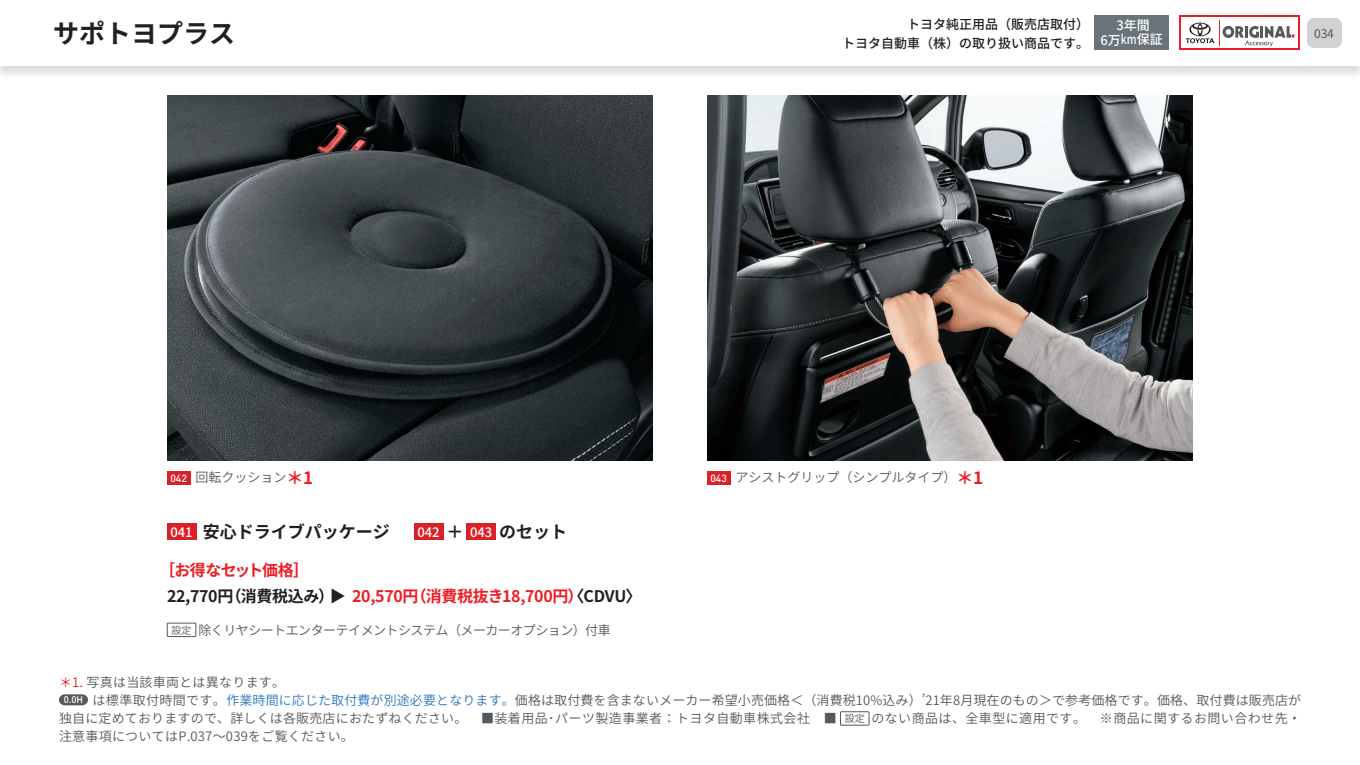
<style>
.page{position:relative;width:1360px;height:765px;background:#fff}
.page>*{position:absolute;margin:0;border:0;box-sizing:border-box;transform-origin:0 0}
.t1{font:700 26px "Noto Sans CJ Kjp";color:#231f20}
.t2{font:700 17px "Noto Sans CJ Kjp";color:#231f20}
.t3{font:700 16px/25.7px "Noto Sans CJ Kjp";letter-spacing:-.02em;color:#ee1d23}
.t4{font:600 13px "Noto Sans CJ Kjp";letter-spacing:.01em;color:#57585a}
.t5{font:600 13px "Noto Sans CJ Kjp";letter-spacing:.035em;color:#57585a}
.t6{font:600 13px "Noto Sans CJ Kjp";letter-spacing:-.04em;color:#57585a}
.t7{font:500 13px/19px "Noto Sans CJ Kjp";color:#231f20;text-align:right}
.t8{font:500 13px/14.1px "Noto Sans CJ Kjp";color:#fff;text-align:center}
.t9{font:12px "Noto Sans CJ Kjp";color:#57585a}
.s1{font-family:"DIN";font-weight:500;font-size:10.4px;color:#fff}
.s2{font-weight:700;font-size:17px;color:#ee1d23}
.s3{font-weight:500;font-size:13px;color:#fff}
.s4{color:#231f20}
.s5{font-size:10px}
.s6{color:#ee1d23}
.s7{font-family:"DIN";font-weight:500;font-size:9.6px;color:#fff}
.s8{color:#2e76bc}
</style>
<div class="page">
<div style="left:167px;top:523px;width:29px;height:17px;background:#da2128"></div>
<div style="left:414px;top:523px;width:29px;height:17px;background:#da2128"></div>
<div style="left:467px;top:523px;width:29px;height:17px;background:#da2128"></div>
<div style="left:167px;top:623px;width:29px;height:14px;border:1px solid #57585a"></div>
<img style="left:167px;top:95px;width:486px;height:365px">
<img style="left:707px;top:95px;width:486px;height:365px">
<div style="left:167px;top:471px;width:23px;height:14px;background:#da2128"></div>
<div style="left:707px;top:471px;width:23px;height:14px;background:#da2128"></div>
<div style="left:0;top:0;width:1360px;height:80px;background:#231f20;opacity:.15"></div>
<div style="left:0;top:0;width:1360px;height:66px;background:#fff"></div>
<div style="left:1307px;top:18px;width:35px;height:30px;background:#d1d2d4;border-radius:7px"></div>
<div style="left:1094px;top:15px;width:75px;height:35px;background:#697379"></div>
<div style="left:1179px;top:16px;width:121px;height:34px;background:linear-gradient(to right,#ee1b2d,#ee1b2d)"></div>
<div style="left:1181px;top:18px;width:117px;height:30px;background:#fff"></div>
<svg style="left:1186px;top:20px;width:109px;height:27px"></svg>
<svg style="left:59px;top:694px;width:29px;height:11px"></svg>
<div style="left:840px;top:711px;width:29px;height:14px;border:1px solid #57585a"></div>
<p class="t7" style="left:842px;top:15px;width:248px">トヨタ純正用品（販売店取付）<br>トヨタ自動車（株）の取り扱い商品です。</p>
<p class="t8" style="left:1101px;top:19px;width:64px">3年間<br>6万km保証</p>
<h1 class="t1" style="left:53px;top:19px;width:183px">サポトヨプラス</h1>
<p class="t9" style="left:1314px;top:26px;width:21px">034</p>
<p class="t4" style="left:170px;top:470px;width:144px"><span class="s1">042</span> 回転クッション<span class="s2">＊1</span></p>
<p class="t4" style="left:710px;top:470px;width:274px"><span class="s1">043</span> アシストグリップ（シンプルタイプ）<span class="s2">＊1</span></p>
<h2 class="t2" style="left:170px;top:523px;width:398px"><span class="s3">041</span> 安心ドライブパッケージ 　 <span class="s3">042</span> ＋ <span class="s3">043</span> のセット</h2>
<p class="t3" style="left:167px;top:558px;width:476px;text-indent:-8px">［お得なセット価格］<br><span class="s4">22,770円（消費税込み）▶</span> 20,570円（消費税抜き18,700円）<span class="s4">〈CDVU〉</span></p>
<p class="t6" style="left:172px;top:623px;width:441px"><span class="s5">設定</span> 除くリヤシートエンターテイメントシステム（メーカーオプション）付車</p>
<p class="t4" style="left:59px;top:675px;width:228px"><span class="s6">＊1.</span> 写真は当該車両とは異なります。</p>
<p class="t4" style="left:64px;top:693px;width:1239px"><span class="s7">0.0H</span> は標準取付時間です。<span class="s8">作業時間に応じた取付費が別途必要となります。</span>価格は取付費を含まないメーカー希望小売価格＜（消費税10%込み）’21年8月現在のもの＞で参考価格です。価格、取付費は販売店が</p>
<p class="t5" style="left:59px;top:711px;width:1244px">独自に定めておりますので、詳しくは各販売店におたずねください。　■装着用品･パーツ製造事業者：トヨタ自動車株式会社　■ <span class="s5">設定</span> のない商品は、全車型に適用です。　※商品に関するお問い合わせ先・</p>
<p class="t4" style="left:59px;top:729px;width:296px">注意事項についてはP.037～039をご覧ください。</p>
</div>
